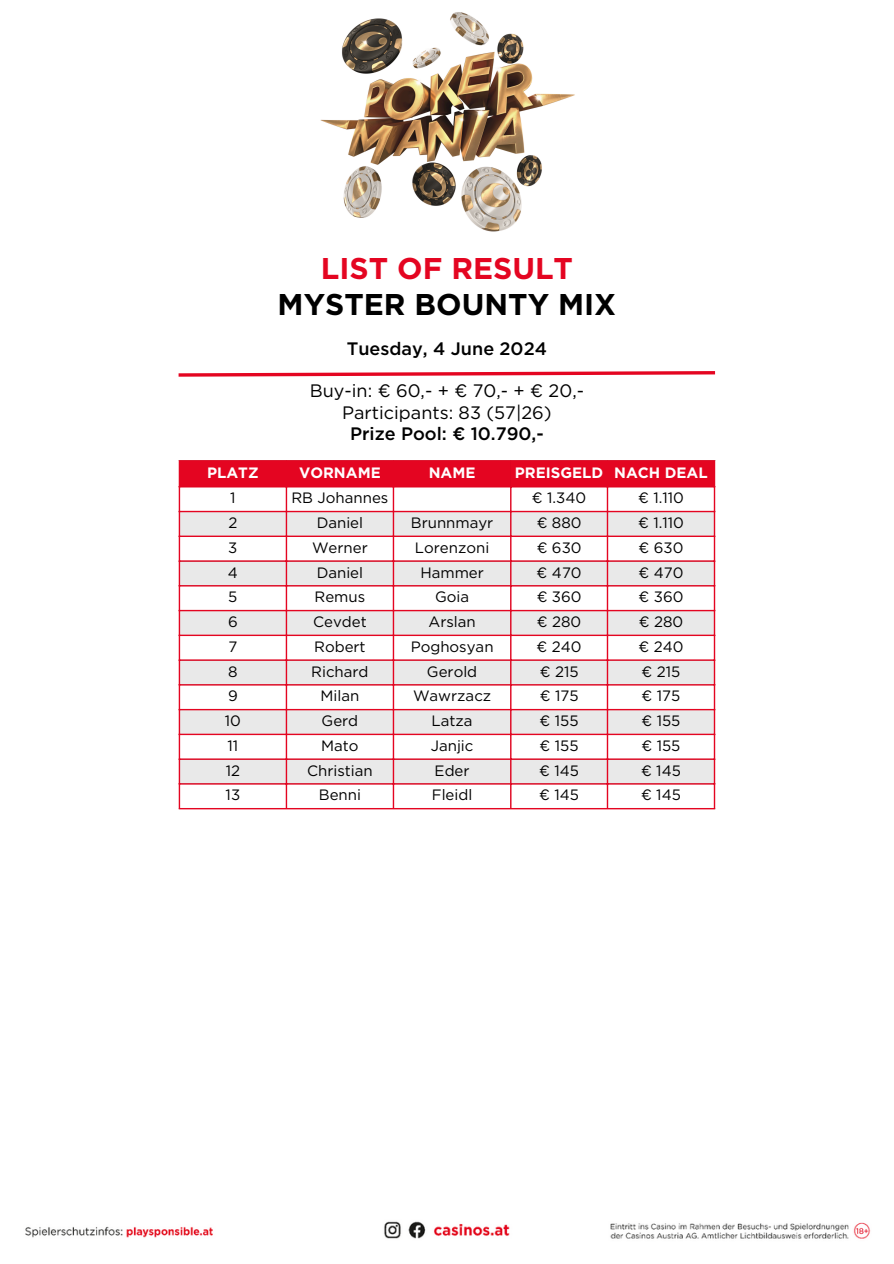
<style>
.page{position:relative;width:894px;height:1264px;background:#fff}
.page>*{position:absolute;margin:0;border:0;box-sizing:border-box;transform-origin:0 0}
.t1{font:700 30px/36px "Gotham";color:#000;text-align:center}
.t2{font:18px "Gotham";color:#000}
.t3{font:500 18px "Gotham";color:#000}
.t4{font:15px "Gotham";color:#000}
.t5{font:700 15px "Gotham";color:#fff}
.s1{color:#e40521}
</style>
<div class="page">
<div style="left:180px;top:461px;width:533px;height:25px;background:#e40521"></div>
<svg style="left:180px;top:512px;width:533px;height:271px;fill:#e9e9e9"></svg>
<svg style="left:511px;top:636px;width:202px;height:73px"></svg>
<hr style="left:179px;top:461px;width:1px;height:347px;background:#e40521">
<hr style="left:286px;top:461px;width:1px;height:347px;background:#e40521">
<hr style="left:392px;top:461px;width:2px;height:347px;background:#e40521">
<hr style="left:510px;top:461px;width:1px;height:347px;background:#e40521">
<hr style="left:606px;top:461px;width:2px;height:347px;background:#e40521">
<hr style="left:713px;top:461px;width:2px;height:347px;background:#e40521">
<hr style="left:179px;top:460px;width:536px;height:1px;background:#e40521">
<hr style="left:179px;top:486px;width:536px;height:1px;background:#e40521">
<hr style="left:179px;top:511px;width:536px;height:1px;background:#e40521">
<hr style="left:179px;top:535px;width:536px;height:2px;background:#e40521">
<hr style="left:179px;top:560px;width:536px;height:1px;background:#e40521">
<hr style="left:179px;top:585px;width:536px;height:1px;background:#e40521">
<hr style="left:179px;top:610px;width:536px;height:1px;background:#e40521">
<hr style="left:179px;top:634px;width:536px;height:2px;background:#e40521">
<hr style="left:179px;top:659px;width:536px;height:1px;background:#e40521">
<hr style="left:179px;top:684px;width:536px;height:1px;background:#e40521">
<hr style="left:179px;top:709px;width:536px;height:1px;background:#e40521">
<hr style="left:179px;top:733px;width:536px;height:2px;background:#e40521">
<hr style="left:179px;top:758px;width:536px;height:1px;background:#e40521">
<hr style="left:179px;top:783px;width:536px;height:1px;background:#e40521">
<hr style="left:179px;top:808px;width:536px;height:1px;background:#e40521">
<img style="left:25px;top:1221px;width:846px;height:18px">
<svg style="left:178px;top:371px;width:538px;height:6px"></svg>
<img style="left:320px;top:12px;width:255px;height:220px">
<p class="t1" style="left:277px;top:250px;width:340px"><span class="s1">LIST OF RESULT<br></span>MYSTER BOUNTY MIX</p>
<p class="t3" style="left:347px;top:337px;width:201px">Tuesday, 4 June 2024</p>
<p class="t2" style="left:310px;top:380px;width:276px">Buy-in: € 60,- + € 70,- + € 20,-</p>
<p class="t2" style="left:342px;top:401px;width:211px">Participants: 83 (57|26)</p>
<p class="t3" style="left:350px;top:423px;width:195px">Prize Pool: € 10.790,-</p>
<p class="t5" style="left:207px;top:464px;width:53px">PLATZ</p>
<h1 class="t5" style="left:299px;top:464px;width:83px">VORNAME</h1>
<p class="t5" style="left:428px;top:464px;width:48px">NAME</p>
<p class="t5" style="left:515px;top:464px;width:90px">PREISGELD</p>
<p class="t5" style="left:614px;top:464px;width:95px">NACH DEAL</p>
<p class="t4" style="left:230px;top:489px;width:7px">1</p>
<p class="t4" style="left:291px;top:489px;width:98px">RB Johannes</p>
<p class="t4" style="left:532px;top:489px;width:56px">€ 1.340</p>
<p class="t4" style="left:638px;top:489px;width:47px">€ 1.110</p>
<p class="t4" style="left:228px;top:513px;width:10px">2</p>
<p class="t4" style="left:316px;top:513px;width:48px">Daniel</p>
<p class="t4" style="left:411px;top:513px;width:84px">Brunnmayr</p>
<p class="t4" style="left:536px;top:513px;width:46px">€ 880</p>
<p class="t4" style="left:638px;top:513px;width:47px">€ 1.110</p>
<p class="t4" style="left:228px;top:538px;width:11px">3</p>
<p class="t4" style="left:312px;top:538px;width:57px">Werner</p>
<p class="t4" style="left:415px;top:538px;width:76px">Lorenzoni</p>
<p class="t4" style="left:536px;top:538px;width:46px">€ 630</p>
<p class="t4" style="left:638px;top:538px;width:46px">€ 630</p>
<p class="t4" style="left:228px;top:563px;width:12px">4</p>
<p class="t4" style="left:316px;top:563px;width:48px">Daniel</p>
<p class="t4" style="left:420px;top:563px;width:65px">Hammer</p>
<p class="t4" style="left:536px;top:563px;width:47px">€ 470</p>
<p class="t4" style="left:638px;top:563px;width:47px">€ 470</p>
<p class="t4" style="left:228px;top:588px;width:11px">5</p>
<p class="t4" style="left:314px;top:588px;width:52px">Remus</p>
<p class="t4" style="left:435px;top:588px;width:36px">Goia</p>
<p class="t4" style="left:536px;top:588px;width:46px">€ 360</p>
<p class="t4" style="left:638px;top:588px;width:46px">€ 360</p>
<p class="t4" style="left:228px;top:612px;width:11px">6</p>
<p class="t4" style="left:313px;top:612px;width:55px">Cevdet</p>
<p class="t4" style="left:428px;top:612px;width:49px">Arslan</p>
<p class="t4" style="left:536px;top:612px;width:46px">€ 280</p>
<p class="t4" style="left:638px;top:612px;width:46px">€ 280</p>
<p class="t4" style="left:228px;top:637px;width:10px">7</p>
<p class="t4" style="left:314px;top:637px;width:53px">Robert</p>
<p class="t4" style="left:410px;top:637px;width:84px">Poghosyan</p>
<p class="t4" style="left:536px;top:637px;width:47px">€ 240</p>
<p class="t4" style="left:638px;top:637px;width:47px">€ 240</p>
<p class="t4" style="left:228px;top:662px;width:11px">8</p>
<p class="t4" style="left:311px;top:662px;width:59px">Richard</p>
<p class="t4" style="left:427px;top:662px;width:52px">Gerold</p>
<p class="t4" style="left:539px;top:662px;width:40px">€ 215</p>
<p class="t4" style="left:641px;top:662px;width:40px">€ 215</p>
<p class="t4" style="left:228px;top:687px;width:11px">9</p>
<p class="t4" style="left:320px;top:687px;width:40px">Milan</p>
<p class="t4" style="left:413px;top:687px;width:80px">Wawrzacz</p>
<p class="t4" style="left:539px;top:687px;width:40px">€ 175</p>
<p class="t4" style="left:641px;top:687px;width:40px">€ 175</p>
<p class="t4" style="left:225px;top:711px;width:18px">10</p>
<p class="t4" style="left:321px;top:711px;width:38px">Gerd</p>
<p class="t4" style="left:431px;top:711px;width:42px">Latza</p>
<p class="t4" style="left:539px;top:711px;width:41px">€ 155</p>
<p class="t4" style="left:641px;top:711px;width:41px">€ 155</p>
<p class="t4" style="left:227px;top:736px;width:12px">11</p>
<p class="t4" style="left:321px;top:736px;width:39px">Mato</p>
<p class="t4" style="left:430px;top:736px;width:44px">Janjic</p>
<p class="t4" style="left:539px;top:736px;width:41px">€ 155</p>
<p class="t4" style="left:641px;top:736px;width:41px">€ 155</p>
<p class="t4" style="left:226px;top:761px;width:16px">12</p>
<p class="t4" style="left:307px;top:761px;width:67px">Christian</p>
<p class="t4" style="left:434px;top:761px;width:36px">Eder</p>
<p class="t4" style="left:539px;top:761px;width:41px">€ 145</p>
<p class="t4" style="left:640px;top:761px;width:41px">€ 145</p>
<p class="t4" style="left:225px;top:786px;width:16px">13</p>
<p class="t4" style="left:319px;top:786px;width:44px">Benni</p>
<p class="t4" style="left:432px;top:786px;width:42px">Fleidl</p>
<p class="t4" style="left:539px;top:786px;width:41px">€ 145</p>
<p class="t4" style="left:640px;top:786px;width:41px">€ 145</p>
</div>
